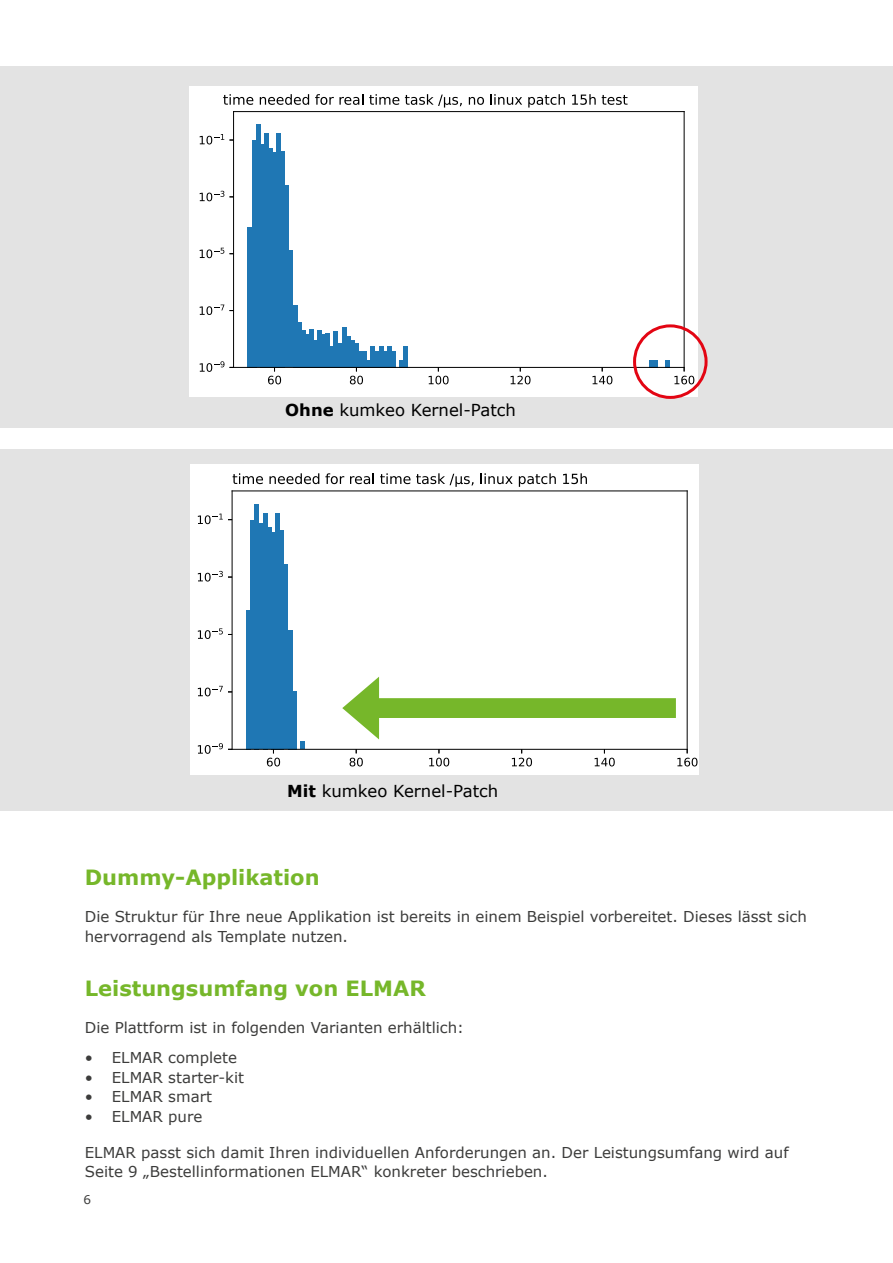
<style>
.page{position:relative;width:893px;height:1263px;background:#fff}
.page>*{position:absolute;margin:0;border:0;box-sizing:border-box;transform-origin:0 0}
.t1{font:700 21px "Verdana";color:#76b72a}
.t2{font:16.5px "Verdana";color:#000}
.t3{font:15px/19.5px "Verdana";color:#3c3c3b}
.t4{font:12px "Verdana";color:#3c3c3b}
.s1{font-weight:700}
</style>
<div class="page">
<div style="left:0;top:450px;width:893px;height:361px;background:#e3e3e3"></div>
<div style="left:0;top:66px;width:893px;height:361px;background:#e3e3e3"></div>
<div style="left:189px;top:86px;width:508px;height:311px;background:#fff"></div>
<hr style="left:248px;top:227px;width:4px;height:140px;background:#1f77b4">
<hr style="left:252px;top:140px;width:4px;height:227px;background:#1f77b4">
<hr style="left:256px;top:125px;width:4px;height:242px;background:#1f77b4">
<hr style="left:260px;top:144px;width:4px;height:223px;background:#1f77b4">
<hr style="left:264px;top:133px;width:4px;height:234px;background:#1f77b4">
<hr style="left:268px;top:148px;width:4px;height:219px;background:#1f77b4">
<div style="left:272px;top:152px;width:5px;height:215px;background:#1f77b4"></div>
<hr style="left:277px;top:133px;width:4px;height:234px;background:#1f77b4">
<hr style="left:281px;top:151px;width:4px;height:216px;background:#1f77b4">
<hr style="left:285px;top:186px;width:4px;height:181px;background:#1f77b4">
<hr style="left:289px;top:250px;width:4px;height:117px;background:#1f77b4">
<hr style="left:293px;top:305px;width:4px;height:62px;background:#1f77b4">
<hr style="left:297px;top:322px;width:4px;height:45px;background:#1f77b4">
<hr style="left:301px;top:330px;width:4px;height:37px;background:#1f77b4">
<hr style="left:305px;top:334px;width:4px;height:33px;background:#1f77b4">
<hr style="left:309px;top:329px;width:4px;height:38px;background:#1f77b4">
<div style="left:313px;top:340px;width:5px;height:27px;background:#1f77b4"></div>
<hr style="left:318px;top:330px;width:4px;height:37px;background:#1f77b4">
<hr style="left:322px;top:334px;width:4px;height:33px;background:#1f77b4">
<hr style="left:326px;top:333px;width:4px;height:34px;background:#1f77b4">
<hr style="left:330px;top:346px;width:4px;height:21px;background:#1f77b4">
<hr style="left:334px;top:331px;width:4px;height:36px;background:#1f77b4">
<hr style="left:338px;top:343px;width:4px;height:24px;background:#1f77b4">
<hr style="left:342px;top:327px;width:4px;height:40px;background:#1f77b4">
<hr style="left:346px;top:336px;width:4px;height:31px;background:#1f77b4">
<hr style="left:350px;top:340px;width:4px;height:27px;background:#1f77b4">
<hr style="left:354px;top:343px;width:4px;height:24px;background:#1f77b4">
<div style="left:358px;top:351px;width:5px;height:16px;background:#1f77b4"></div>
<hr style="left:363px;top:351px;width:4px;height:16px;background:#1f77b4">
<hr style="left:371px;top:346px;width:4px;height:21px;background:#1f77b4">
<hr style="left:375px;top:351px;width:4px;height:16px;background:#1f77b4">
<hr style="left:379px;top:346px;width:4px;height:21px;background:#1f77b4">
<hr style="left:383px;top:351px;width:4px;height:16px;background:#1f77b4">
<hr style="left:387px;top:346px;width:4px;height:21px;background:#1f77b4">
<hr style="left:391px;top:351px;width:4px;height:16px;background:#1f77b4">
<svg style="left:399px;top:360px;width:5px;height:7px"></svg>
<hr style="left:404px;top:346px;width:4px;height:21px;background:#1f77b4">
<svg style="left:649px;top:360px;width:8px;height:7px"></svg>
<svg style="left:268px;top:368px;width:13px;height:16px"></svg>
<svg style="left:350px;top:360px;width:21px;height:24px"></svg>
<svg style="left:429px;top:368px;width:20px;height:16px"></svg>
<svg style="left:511px;top:368px;width:19px;height:16px"></svg>
<svg style="left:592px;top:368px;width:20px;height:16px"></svg>
<svg style="left:666px;top:360px;width:28px;height:24px"></svg>
<svg style="left:200px;top:361px;width:24px;height:11px"></svg>
<svg style="left:200px;top:305px;width:24px;height:10px"></svg>
<svg style="left:200px;top:248px;width:24px;height:10px"></svg>
<svg style="left:200px;top:191px;width:24px;height:10px"></svg>
<svg style="left:200px;top:134px;width:24px;height:10px"></svg>
<hr style="left:233px;top:112px;width:1px;height:255px;background:#000">
<hr style="left:684px;top:112px;width:1px;height:255px;background:#000">
<hr style="left:234px;top:367px;width:450px;height:1px;background:#000">
<hr style="left:234px;top:111px;width:450px;height:1px;background:#000">
<svg style="left:223px;top:94px;width:30px;height:11px"></svg>
<svg style="left:260px;top:94px;width:49px;height:11px"></svg>
<svg style="left:315px;top:94px;width:48px;height:11px"></svg>
<svg style="left:369px;top:94px;width:30px;height:11px"></svg>
<svg style="left:405px;top:94px;width:57px;height:14px"></svg>
<svg style="left:469px;top:97px;width:15px;height:8px"></svg>
<svg style="left:490px;top:94px;width:32px;height:11px"></svg>
<svg style="left:528px;top:94px;width:37px;height:14px"></svg>
<svg style="left:572px;top:94px;width:24px;height:11px"></svg>
<svg style="left:602px;top:95px;width:25px;height:10px"></svg>
<div style="left:633px;top:324px;width:75px;height:75px;border:3px solid #e30513;border-radius:50%"></div>
<div style="left:190px;top:464px;width:509px;height:310px;background:#fff"></div>
<hr style="left:247px;top:610px;width:4px;height:139px;background:#1f77b4">
<hr style="left:251px;top:521px;width:4px;height:228px;background:#1f77b4">
<hr style="left:255px;top:504px;width:4px;height:245px;background:#1f77b4">
<hr style="left:259px;top:523px;width:4px;height:226px;background:#1f77b4">
<hr style="left:263px;top:513px;width:4px;height:236px;background:#1f77b4">
<hr style="left:267px;top:527px;width:4px;height:222px;background:#1f77b4">
<div style="left:271px;top:532px;width:5px;height:217px;background:#1f77b4"></div>
<hr style="left:276px;top:513px;width:4px;height:236px;background:#1f77b4">
<hr style="left:280px;top:530px;width:4px;height:219px;background:#1f77b4">
<hr style="left:284px;top:564px;width:4px;height:185px;background:#1f77b4">
<hr style="left:288px;top:630px;width:4px;height:119px;background:#1f77b4">
<hr style="left:292px;top:691px;width:4px;height:58px;background:#1f77b4">
<svg style="left:300px;top:742px;width:4px;height:7px"></svg>
<svg style="left:267px;top:750px;width:13px;height:16px"></svg>
<svg style="left:350px;top:750px;width:13px;height:16px"></svg>
<svg style="left:429px;top:750px;width:20px;height:16px"></svg>
<svg style="left:512px;top:750px;width:20px;height:16px"></svg>
<svg style="left:595px;top:750px;width:20px;height:16px"></svg>
<svg style="left:677px;top:749px;width:20px;height:17px"></svg>
<svg style="left:198px;top:743px;width:34px;height:11px"></svg>
<svg style="left:198px;top:686px;width:34px;height:10px"></svg>
<svg style="left:198px;top:628px;width:34px;height:11px"></svg>
<svg style="left:198px;top:571px;width:34px;height:10px"></svg>
<svg style="left:198px;top:514px;width:34px;height:10px"></svg>
<hr style="left:232px;top:491px;width:1px;height:258px;background:#000">
<hr style="left:687px;top:491px;width:1px;height:258px;background:#000">
<hr style="left:232px;top:749px;width:455px;height:1px;background:#000">
<hr style="left:232px;top:490px;width:455px;height:1px;background:#000">
<svg style="left:233px;top:473px;width:30px;height:11px"></svg>
<svg style="left:269px;top:473px;width:50px;height:11px"></svg>
<svg style="left:325px;top:473px;width:19px;height:11px"></svg>
<svg style="left:350px;top:473px;width:24px;height:11px"></svg>
<svg style="left:380px;top:473px;width:30px;height:11px"></svg>
<svg style="left:416px;top:473px;width:58px;height:14px"></svg>
<svg style="left:481px;top:473px;width:32px;height:11px"></svg>
<svg style="left:519px;top:473px;width:37px;height:14px"></svg>
<svg style="left:563px;top:473px;width:24px;height:11px"></svg>
<svg style="left:342px;top:677px;width:334px;height:62px"></svg>
<p class="t2" style="left:285px;top:403px;width:232px"><span class="s1">Ohne</span> kumkeo Kernel-Patch</p>
<p class="t2" style="left:287px;top:784px;width:213px"><span class="s1">Mit</span> kumkeo Kernel-Patch</p>
<h1 class="t1" style="left:85px;top:869px;width:236px">Dummy-Applikation</h1>
<p class="t3" style="left:85px;top:908px;width:723px">Die Struktur für Ihre neue Applikation ist bereits in einem Beispiel vorbereitet. Dieses lässt sich hervorragend als Template nutzen.</p>
<h1 class="t1" style="left:85px;top:980px;width:342px">Leistungsumfang von ELMAR</h1>
<p class="t3" style="left:85px;top:1018px;width:381px">Die Plattform ist in folgenden Varianten erhältlich:</p>
<p class="t3" style="left:85px;top:1049px;width:154px">• ELMAR complete</p>
<p class="t3" style="left:85px;top:1069px;width:161px">• ELMAR starter-kit</p>
<p class="t3" style="left:85px;top:1088px;width:129px">• ELMAR smart</p>
<p class="t3" style="left:85px;top:1108px;width:119px">• ELMAR pure</p>
<p class="t3" style="left:85px;top:1144px;width:705px">ELMAR passt sich damit Ihren individuellen Anforderungen an. Der Leistungsumfang wird auf<br>Seite 9 „Bestellinformationen ELMAR“ konkreter beschrieben.</p>
<p class="t4" style="left:83px;top:1195px;width:9px">6</p>
</div>
